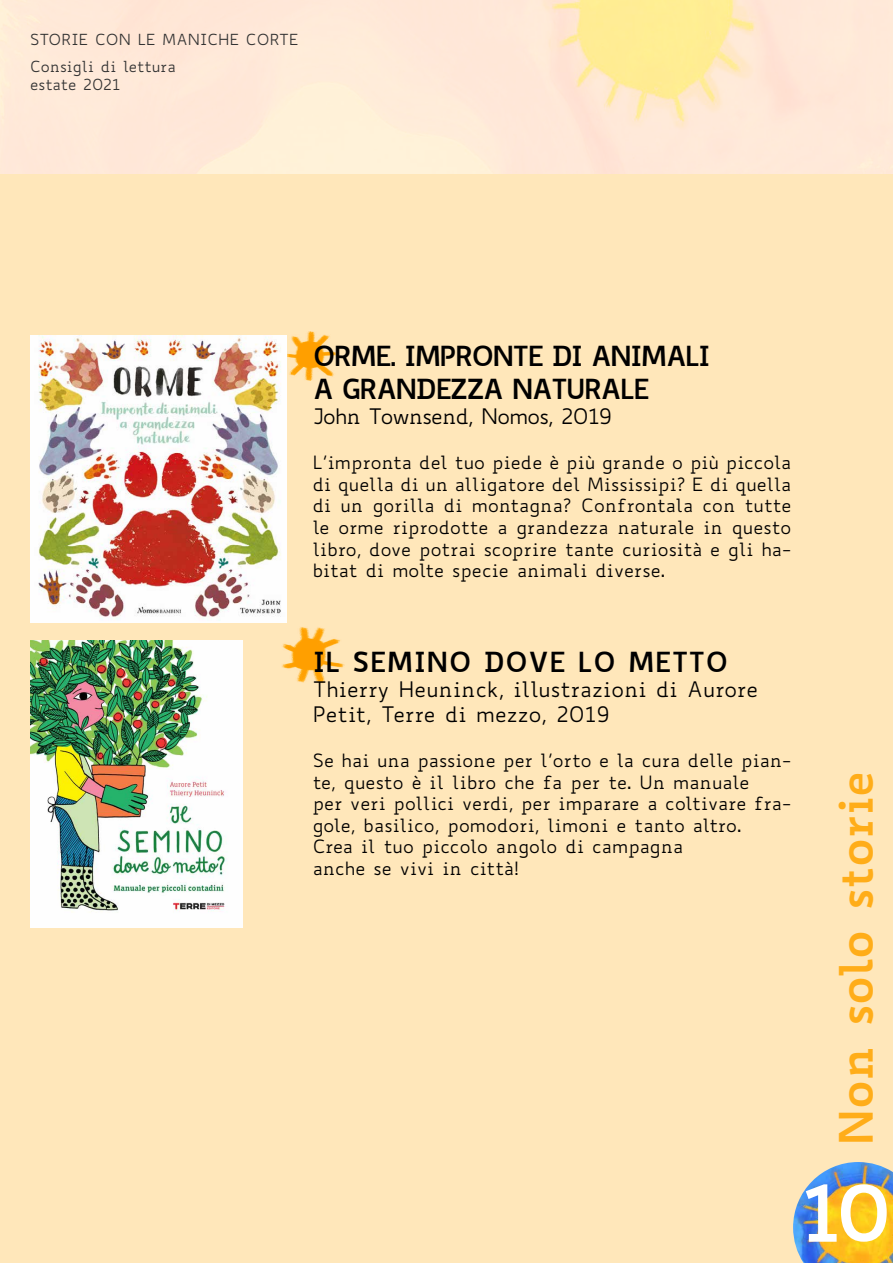
<style>
.page{position:relative;width:893px;height:1263px;background:#fff}
.page>*{position:absolute;margin:0;border:0;box-sizing:border-box;transform-origin:0 0}
.t1{font:700 76.5px "Biancoenero";color:#fff}
.t2{font:700 45px "Biancoenero";letter-spacing:-.01em;color:#ffad19}
.t3{font:700 27px/32.4px "Biancoenero";letter-spacing:-.08em;color:#000}
.t4{font:700 27px "Biancoenero";color:#000}
.t5{font:21px/25.2px "Biancoenero";color:#000}
.t6{font:21px "Biancoenero";letter-spacing:-.04em;color:#000}
.t7{font:18px/21.6px "Biancoenero";color:#000;text-align:justify}
.t8{font:15px/26.8px "Biancoenero";color:#333}
</style>
<div class="page">
<div style="left:0;top:173px;width:893px;height:1090px;background:#ffe7ba"></div>
<img style="left:793px;top:1162px;width:100px;height:101px">
<img style="left:30px;top:336px;width:256px;height:287px">
<img style="left:30px;top:641px;width:212px;height:287px">
<img style="left:0;top:0;width:893px;height:173px">
<p class="t8" style="left:30px;top:26px;width:270px">STORIE CON LE MANICHE CORTE<br>Consigli di lettura</p>
<p class="t8" style="left:30px;top:71px;width:92px">estate 2021</p>
<h3 class="t3" style="left:313px;top:337px;width:400px">ORME. IMPRONTE DI ANIMALI<br>A GRANDEZZA NATURALE</h3>
<p class="t6" style="left:313px;top:402px;width:301px">John Townsend, Nomos, 2019</p>
<p class="t7" style="left:313px;top:451px;width:480px">L’impronta del tuo piede è più grande o più piccola di quella di un alligatore del Mississipi? E di quella di un gorilla di montagna? Confrontala con tutte le orme riprodotte a grandezza naturale in questo libro, dove potrai scoprire tante curiosità e gli ha&shy;bitat di molte specie animali diverse.</p>
<h3 class="t4" style="left:313px;top:638px;width:417px">IL SEMINO DOVE LO METTO</h3>
<p class="t5" style="left:313px;top:676px;width:447px">Thierry Heuninck, illustrazioni di Aurore<br>Petit, Terre di mezzo, 2019</p>
<p class="t7" style="left:313px;top:749px;width:480px;text-align:left">Se hai una passione per l’orto e la cura delle pian&shy;te, questo è il libro che fa per te. Un manuale<br>per veri pollici verdi, per imparare a coltivare fra&shy;gole, basilico, pomodori, limoni e tanto altro.<br>Crea il tuo piccolo angolo di campagna<br>anche se vivi in città!</p>
<h2 class="t2" style="left:817px;top:1146px;width:376px;rotate:-90deg">Non solo storie</h2>
<h1 class="t1" style="left:800px;top:1146px;width:94px">10</h1>
</div>
